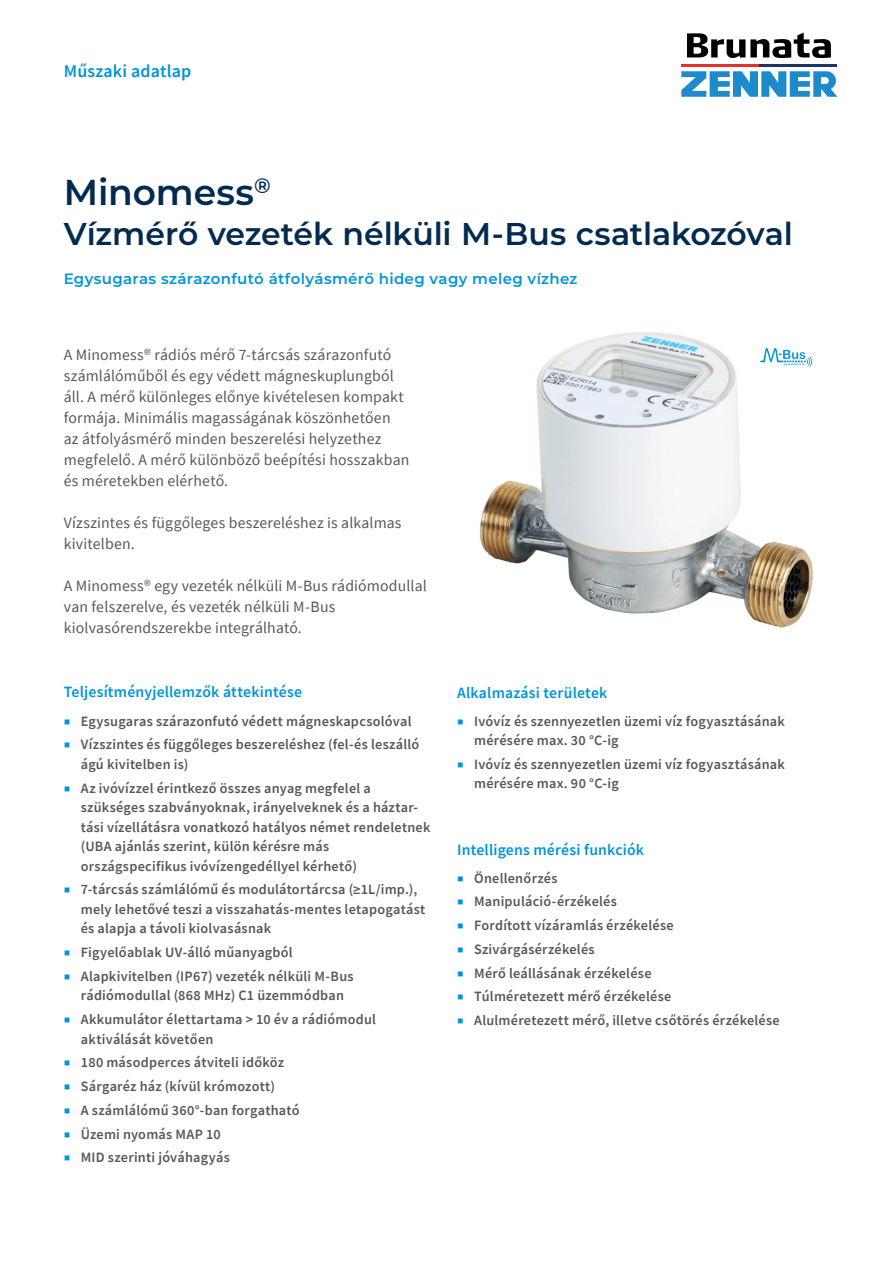
<style>
.page{position:relative;width:893px;height:1263px;background:#fff}
.page>*{position:absolute;margin:0;border:0;box-sizing:border-box;transform-origin:0 0}
.t1{font:600 36px "Montserrat";color:#022b4f}
.t2{font:600 31.5px "Montserrat";letter-spacing:-.005em;color:#022b4f}
.t3{font:600 18px "Source Sans Pro";letter-spacing:.01em;color:#0095d9}
.t4{font:15.75px/21px "Source Sans Pro";letter-spacing:.01em;color:#57585a}
.t5{font:600 15.75px "Source Sans Pro";letter-spacing:.01em;color:#0095d9}
.t6{font:600 15px "Montserrat";letter-spacing:.02em;color:#0095d9}
.t7{font:600 14.25px/19.5px "Source Sans Pro";letter-spacing:.015em;color:#57585a}
.s1{font-weight:400;font-size:6px;color:#0095d9}
</style>
<div class="page">
<svg style="left:687px;top:33px;width:144px;height:25px"></svg>
<hr style="left:681px;top:64px;width:78px;height:3px;background:#ea2f29">
<hr style="left:759px;top:64px;width:78px;height:3px;background:#203367">
<svg style="left:681px;top:71px;width:156px;height:26px"></svg>
<img style="left:480px;top:332px;width:333px;height:296px">
<svg style="left:760px;top:348px;width:52px;height:19px"></svg>
<p class="t3" style="left:64px;top:60px;width:129px">Műszaki adatlap</p>
<h1 class="t1" style="left:64px;top:167px;width:208px">Minomess<sup>®</sup></h1>
<h2 class="t2" style="left:64px;top:211px;width:731px">Vízmérő vezeték nélküli M-Bus csatlakozóval</h2>
<p class="t6" style="left:64px;top:268px;width:515px">Egysugaras szárazonfutó átfolyásmérő hideg vagy meleg vízhez</p>
<p class="t4" style="left:64px;top:344px;width:347px">A Minomess® rádiós mérő 7-tárcsás szárazonfutó számlálóműből és egy védett mágneskuplungból áll. A mérő különleges előnye kivételesen kompakt formája. Minimális magasságának köszönhetően<br>az átfolyásmérő minden beszerelési helyzethez megfelelő. A mérő különböző beépítési hosszakban és méretekben elérhető.</p>
<p class="t4" style="left:64px;top:512px;width:339px">Vízszintes és függőleges beszereléshez is alkalmas kivitelben.</p>
<p class="t4" style="left:64px;top:576px;width:364px">A Minomess® egy vezeték nélküli M-Bus rádiómodullal van felszerelve, és vezeték nélküli M-Bus kiolvasórendszerekbe integrálható.</p>
<p class="t5" style="left:64px;top:682px;width:240px">Teljesítményjellemzők áttekintése</p>
<p class="t7" style="left:65px;top:711px;width:348px"><span class="s1">■</span> Egysugaras szárazonfutó védett mágneskapcsolóval</p>
<p class="t7" style="left:81px;top:735px;width:340px;text-indent:-16px"><span class="s1">■</span> Vízszintes és függőleges beszereléshez (fel-és leszálló ágú kivitelben is)</p>
<p class="t7" style="left:81px;top:778px;width:351px;text-indent:-16px"><span class="s1">■</span> Az ivóvízzel érintkező összes anyag megfelel a szükséges szabványoknak, irányelveknek és a háztar&shy;tási vízellátásra vonatkozó hatályos német rendeletnek (UBA ajánlás szerint, külön kérésre más országspecifikus ivóvízengedéllyel kérhető)</p>
<p class="t7" style="left:81px;top:880px;width:346px;text-indent:-16px"><span class="s1">■</span> 7-tárcsás számlálómű és modulátortárcsa (≥1L/imp.), mely lehetővé teszi a visszahatás-mentes letapogatást és alapja a távoli kiolvasásnak</p>
<p class="t7" style="left:65px;top:942px;width:230px"><span class="s1">■</span> Figyelőablak UV-álló műanyagból</p>
<p class="t7" style="left:65px;top:966px;width:291px;text-align:center"><span class="s1">■</span> Alapkivitelben (IP67) vezeték nélküli M-Bus rádiómodullal (868 MHz) C1 üzemmódban</p>
<p class="t7" style="left:81px;top:1009px;width:297px;text-indent:-16px"><span class="s1">■</span> Akkumulátor élettartama &gt; 10 év a rádiómodul aktiválását követően</p>
<p class="t7" style="left:65px;top:1053px;width:221px"><span class="s1">■</span> 180 másodperces átviteli időköz</p>
<p class="t7" style="left:65px;top:1076px;width:212px"><span class="s1">■</span> Sárgaréz ház (kívül krómozott)</p>
<p class="t7" style="left:65px;top:1100px;width:236px"><span class="s1">■</span> A számlálómű 360°-ban forgatható</p>
<p class="t7" style="left:65px;top:1124px;width:158px"><span class="s1">■</span> Üzemi nyomás MAP 10</p>
<p class="t7" style="left:65px;top:1148px;width:167px"><span class="s1">■</span> MID szerinti jóváhagyás</p>
<p class="t5" style="left:457px;top:682px;width:152px">Alkalmazási területek</p>
<p class="t7" style="left:474px;top:711px;width:312px;text-indent:-16px"><span class="s1">■</span> Ivóvíz és szennyezetlen üzemi víz fogyasztásának mérésére max. 30 °C-ig</p>
<p class="t7" style="left:474px;top:754px;width:312px;text-indent:-16px"><span class="s1">■</span> Ivóvíz és szennyezetlen üzemi víz fogyasztásának mérésére max. 90 °C-ig</p>
<p class="t5" style="left:457px;top:839px;width:188px">Intelligens mérési funkciók</p>
<p class="t7" style="left:458px;top:868px;width:101px"><span class="s1">■</span> Önellenőrzés</p>
<p class="t7" style="left:458px;top:892px;width:160px"><span class="s1">■</span> Manipuláció-érzékelés</p>
<p class="t7" style="left:458px;top:915px;width:217px"><span class="s1">■</span> Fordított vízáramlás érzékelése</p>
<p class="t7" style="left:458px;top:939px;width:138px"><span class="s1">■</span> Szivárgásérzékelés</p>
<p class="t7" style="left:458px;top:963px;width:195px"><span class="s1">■</span> Mérő leállásának érzékelése</p>
<p class="t7" style="left:458px;top:987px;width:215px"><span class="s1">■</span> Túlméretezett mérő érzékelése</p>
<p class="t7" style="left:458px;top:1010px;width:323px"><span class="s1">■</span> Alulméretezett mérő, illetve csőtörés érzékelése</p>
</div>
